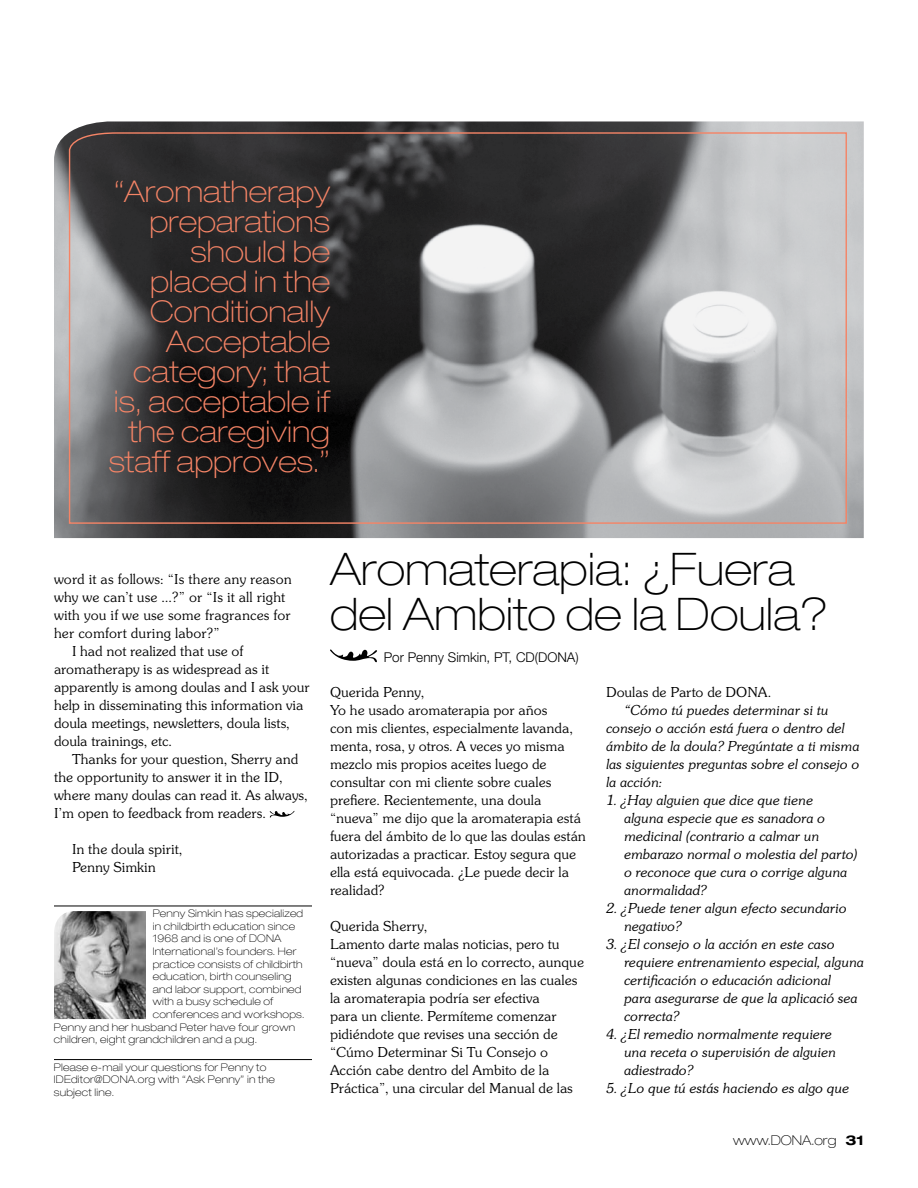
<style>
.page{position:relative;width:918px;height:1188px;background:#fff}
.page>*{position:absolute;margin:0;border:0;box-sizing:border-box;transform-origin:0 0}
.t1{font:100 expanded 45px/45px "Helvetica Neue";color:#000}
.t2{font:100 expanded 30px/30px "Helvetica Neue";color:#f58466;text-align:right}
.t3{font:300 15px/18px "Souvenir Itc T";color:#000}
.t4{font:italic 300 15px/18px "Souvenir Itc T";color:#000}
.t5{font:300 13.5px "Helvetica Neue";color:#000}
.t6{font:100 expanded 13.5px "Helvetica Neue";color:#000}
.t7{font:100 expanded 10.5px/12.6px "Helvetica Neue";letter-spacing:.02em;color:#000}
.s1{font-weight:700}
</style>
<div class="page">
<hr style="left:54px;top:906px;width:258px;height:1px;background:#000">
<hr style="left:54px;top:1059px;width:258px;height:1px;background:#000">
<svg style="left:270px;top:811px;width:25px;height:7px"></svg>
<img style="left:54px;top:911px;width:92px;height:108px">
<svg style="left:330px;top:650px;width:47px;height:12px"></svg>
<img style="left:54px;top:122px;width:810px;height:416px">
<svg style="left:68px;top:132px;width:780px;height:393px;background:#6c6c6d"></svg>
<h2 class="t2" style="left:109px;top:176px;width:223px">“Aromatherapy preparations should be placed in the<br>Conditionally<br>Acceptable category; that is, acceptable if the caregiving staff approves.”</h2>
<p class="t3" style="left:54px;top:570px;width:239px">word it as follows: “Is there any reason</p>
<p class="t3" style="left:54px;top:588px;width:233px">why we can’t use …?” or “Is it all right</p>
<p class="t3" style="left:54px;top:606px;width:238px">with you if we use some fragrances for</p>
<p class="t3" style="left:54px;top:624px;width:167px">her comfort during labor?”</p>
<p class="t3" style="left:72px;top:642px;width:173px">I had not realized that use of</p>
<p class="t3" style="left:54px;top:660px;width:217px">aromatherapy is as widespread as it</p>
<p class="t3" style="left:54px;top:678px;width:257px">apparently is among doulas and I ask your</p>
<p class="t3" style="left:54px;top:696px;width:251px">help in disseminating this information via</p>
<p class="t3" style="left:54px;top:714px;width:237px">doula meetings, newsletters, doula lists,</p>
<p class="t3" style="left:54px;top:732px;width:120px">doula trainings, etc.</p>
<p class="t3" style="left:72px;top:750px;width:228px">Thanks for your question, Sherry and</p>
<p class="t3" style="left:54px;top:768px;width:230px">the opportunity to answer it in the ID,</p>
<p class="t3" style="left:54px;top:786px;width:255px">where many doulas can read it. As always,</p>
<p class="t3" style="left:54px;top:804px;width:214px">I’m open to feedback from readers.</p>
<p class="t3" style="left:72px;top:840px;width:112px">In the doula spirit,<br>Penny Simkin</p>
<p class="t7" style="left:153px;top:907px;width:152px">Penny Simkin has specialized</p>
<p class="t7" style="left:153px;top:920px;width:144px">in childbirth education since</p>
<p class="t7" style="left:153px;top:932px;width:106px">1968 and is one of DONA</p>
<p class="t7" style="left:153px;top:945px;width:145px">International’s founders. Her</p>
<p class="t7" style="left:153px;top:957px;width:151px">practice consists of childbirth</p>
<p class="t7" style="left:153px;top:970px;width:141px">education, birth counseling</p>
<p class="t7" style="left:153px;top:983px;width:150px">and labor support, combined</p>
<p class="t7" style="left:153px;top:995px;width:122px">with a busy schedule of</p>
<p class="t7" style="left:153px;top:1008px;width:153px">conferences and workshops.</p>
<p class="t7" style="left:54px;top:1020px;width:243px">Penny and her husband Peter have four grown</p>
<p class="t7" style="left:54px;top:1033px;width:205px">children, eight grandchildren and a pug.</p>
<p class="t7" style="left:54px;top:1061px;width:214px">Please e-mail your questions for Penny to<br>IDEditor@DONA</p>
<p class="t7" style="left:135px;top:1073px;width:141px">.org with “Ask Penny” in the</p>
<p class="t7" style="left:54px;top:1086px;width:62px">subject line.</p>
<h1 class="t1" style="left:330px;top:546px;width:500px">Aromaterapia: ¿Fuera del Ambito de la Doula?</h1>
<p class="t5" style="left:384px;top:649px;width:196px">Por Penny Simkin, PT, CD(DONA)</p>
<p class="t3" style="left:330px;top:683px;width:258px">Querida Penny,<br>Yo he usado aromaterapia por años<br>con mis clientes, especialmente lavanda, menta, rosa, y otros. A veces yo misma mezclo mis propios aceites luego de consultar con mi cliente sobre cuales prefiere. Recientemente, una doula “nueva” me dijo que la aromaterapia está fuera del ámbito de lo que las doulas están autorizadas a practicar. Estoy segura que ella está equivocada. ¿Le puede decir la realidad?</p>
<p class="t3" style="left:330px;top:917px;width:256px">Querida Sherry,<br>Lamento darte malas noticias, pero tu “nueva” doula está en lo correcto, aunque existen algunas condiciones en las cuales la aromaterapia podría ser efectiva<br>para un cliente. Permíteme comenzar pidiéndote que revises una sección de “Cúmo Determinar Si Tu Consejo o Acción cabe dentro del Ambito de la Práctica”, una circular del Manual de las</p>
<p class="t3" style="left:606px;top:683px;width:167px">Doulas de Parto de DONA.</p>
<p class="t4" style="left:606px;top:701px;width:255px;text-indent:18px">“Cómo tú puedes determinar si tu consejo o acción está fuera o dentro del ámbito de la doula? Pregúntate a ti misma las siguientes preguntas sobre el consejo o la acción:</p>
<p class="t4" style="left:624px;top:791px;width:235px;text-indent:-18px">1. ¿Hay alguien que dice que tiene<br>alguna especie que es sanadora o medicinal (contrario a calmar un embarazo normal o molestia del parto) o reconoce que cura o corrige alguna anormalidad?</p>
<p class="t4" style="left:624px;top:899px;width:224px;text-indent:-18px">2. ¿Puede tener algun efecto secundario negativo?</p>
<p class="t4" style="left:624px;top:935px;width:242px;text-indent:-18px">3. ¿El consejo o la acción en este caso requiere entrenamiento especial, alguna certificación o educación adicional<br>para asegurarse de que la aplicació sea correcta?</p>
<p class="t4" style="left:624px;top:1025px;width:213px;text-indent:-18px">4. ¿El remedio normalmente requiere una receta o supervisión de alguien adiestrado?</p>
<p class="t4" style="left:606px;top:1079px;width:245px">5. ¿Lo que tú estás haciendo es algo que</p>
<p class="t6" style="left:733px;top:1132px;width:49px">www.DONA</p>
<p class="t6" style="left:811px;top:1132px;width:54px">.org <span class="s1">31</span></p>
</div>
